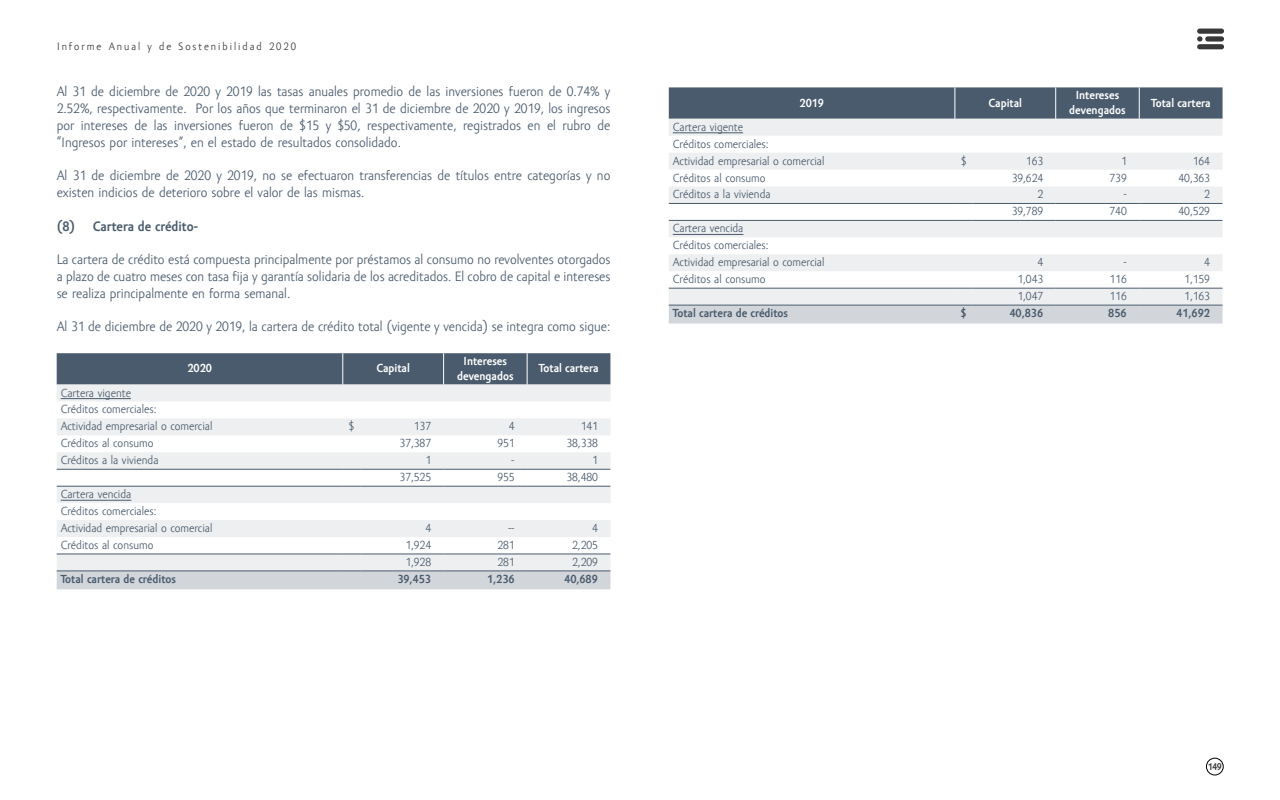
<style>
.page{position:relative;width:1280px;height:800px;background:#fff}
.page>*{position:absolute;margin:0;border:0;box-sizing:border-box;transform-origin:0 0}
.t1{font:14px/16.8px "Amor Sans Pro";color:#4a5b6d;text-align:justify}
.t2{font:700 14px "Amor Sans Pro";color:#4a5b6d}
.t3{font:12px/16.9px "Amor Sans Pro";color:#4a5b6d}
.t4{font:700 12px/14.4px "Amor Sans Pro";color:#fff;text-align:center}
.t5{font:700 12px "Amor Sans Pro";color:#4a5b6d}
.t6{font:11px "Amor Sans Pro";letter-spacing:.18em;color:#393939}
.t7{font:700 10px "Amor Sans Pro";color:#393939}
</style>
<div class="page">
<div style="left:57px;top:353px;width:553px;height:32px;background:#4a5b6d"></div>
<svg style="left:57px;top:385px;width:553px;height:185px;fill:#edeff0"></svg>
<hr style="left:57px;top:469px;width:286px;height:1px;background:#4a5b6d">
<svg style="left:343px;top:469px;width:17px;height:1px"></svg>
<hr style="left:360px;top:469px;width:84px;height:1px;background:#4a5b6d">
<hr style="left:444px;top:469px;width:83px;height:1px;background:#4a5b6d">
<hr style="left:527px;top:469px;width:83px;height:1px;background:#4a5b6d">
<hr style="left:57px;top:486px;width:286px;height:1px;background:#4a5b6d">
<svg style="left:343px;top:486px;width:17px;height:1px"></svg>
<hr style="left:360px;top:486px;width:84px;height:1px;background:#4a5b6d">
<hr style="left:444px;top:486px;width:83px;height:1px;background:#4a5b6d">
<hr style="left:527px;top:486px;width:83px;height:1px;background:#4a5b6d">
<hr style="left:57px;top:553px;width:286px;height:1px;background:#4a5b6d">
<svg style="left:343px;top:553px;width:17px;height:1px"></svg>
<hr style="left:360px;top:553px;width:84px;height:1px;background:#4a5b6d">
<hr style="left:444px;top:553px;width:83px;height:1px;background:#4a5b6d">
<hr style="left:527px;top:553px;width:83px;height:1px;background:#4a5b6d">
<svg style="left:57px;top:570px;width:553px;height:19px;background:#ccd1d6"></svg>
<hr style="left:360px;top:570px;width:84px;height:1px;background:#4a5b6d">
<hr style="left:444px;top:570px;width:83px;height:1px;background:#4a5b6d">
<hr style="left:527px;top:570px;width:83px;height:1px;background:#4a5b6d">
<hr style="left:342px;top:353px;width:1px;height:32px;background:#fff">
<hr style="left:443px;top:353px;width:1px;height:32px;background:#fff">
<hr style="left:527px;top:353px;width:1px;height:32px;background:#fff">
<hr style="left:61px;top:398px;width:70px;height:1px;background:#4a5b6d">
<hr style="left:61px;top:500px;width:70px;height:1px;background:#4a5b6d">
<div style="left:669px;top:87px;width:554px;height:32px;background:#4a5b6d"></div>
<svg style="left:669px;top:119px;width:554px;height:186px;fill:#edeff0"></svg>
<hr style="left:669px;top:203px;width:286px;height:1px;background:#4a5b6d">
<svg style="left:955px;top:203px;width:17px;height:1px"></svg>
<hr style="left:972px;top:203px;width:84px;height:1px;background:#4a5b6d">
<hr style="left:1056px;top:203px;width:83px;height:1px;background:#4a5b6d">
<hr style="left:1139px;top:203px;width:84px;height:1px;background:#4a5b6d">
<hr style="left:669px;top:220px;width:286px;height:1px;background:#4a5b6d">
<svg style="left:955px;top:220px;width:17px;height:1px"></svg>
<hr style="left:972px;top:220px;width:84px;height:1px;background:#4a5b6d">
<hr style="left:1056px;top:220px;width:83px;height:1px;background:#4a5b6d">
<hr style="left:1139px;top:220px;width:84px;height:1px;background:#4a5b6d">
<hr style="left:669px;top:288px;width:286px;height:1px;background:#4a5b6d">
<svg style="left:955px;top:288px;width:17px;height:1px"></svg>
<hr style="left:972px;top:288px;width:84px;height:1px;background:#4a5b6d">
<hr style="left:1056px;top:288px;width:83px;height:1px;background:#4a5b6d">
<hr style="left:1139px;top:288px;width:84px;height:1px;background:#4a5b6d">
<svg style="left:669px;top:305px;width:554px;height:19px;background:#d0d4d9"></svg>
<hr style="left:972px;top:305px;width:84px;height:1px;background:#4a5b6d">
<hr style="left:1056px;top:305px;width:83px;height:1px;background:#4a5b6d">
<hr style="left:1139px;top:305px;width:84px;height:1px;background:#4a5b6d">
<hr style="left:955px;top:87px;width:1px;height:32px;background:#fff">
<hr style="left:1055px;top:87px;width:1px;height:32px;background:#fff">
<hr style="left:1139px;top:87px;width:1px;height:32px;background:#fff">
<hr style="left:673px;top:133px;width:70px;height:1px;background:#4a5b6d">
<hr style="left:673px;top:234px;width:70px;height:1px;background:#4a5b6d">
<div style="left:1197px;top:29px;width:27px;height:5px;background:#393939;border-radius:3px"></div>
<div style="left:1205px;top:36px;width:19px;height:6px;background:#393939;border-radius:3px"></div>
<div style="left:1197px;top:44px;width:27px;height:5px;background:#393939;border-radius:3px"></div>
<svg style="left:1197px;top:36px;width:6px;height:6px"></svg>
<div style="left:1206px;top:758px;width:17px;height:17px;border:1px solid #000;border-radius:50%"></div>
<p class="t6" style="left:57px;top:40px;width:240px">Informe Anual y de Sostenibilidad 2020</p>
<p class="t1" style="left:57px;top:83px;width:555px">Al 31 de diciembre de 2020 y 2019 las tasas anuales promedio de las inversiones fueron de 0.74% y 2.52%, respectivamente. Por los años que terminaron el 31 de diciembre de 2020 y 2019, los ingresos por intereses de las inversiones fueron de $15 y $50, respectivamente, registrados en el rubro de “Ingresos por intereses”, en el estado de resultados consolidado.</p>
<p class="t1" style="left:57px;top:167px;width:555px">Al 31 de diciembre de 2020 y 2019, no se efectuaron transferencias de títulos entre categorías y no existen indicios de deterioro sobre el valor de las mismas.</p>
<p class="t2" style="left:57px;top:218px;width:143px">(8) Cartera de crédito-</p>
<p class="t1" style="left:57px;top:251px;width:555px">La cartera de crédito está compuesta principalmente por préstamos al consumo no revolventes otorgados a plazo de cuatro meses con tasa fija y garantía solidaria de los acreditados. El cobro de capital e intereses se realiza principalmente en forma semanal.</p>
<p class="t1" style="left:57px;top:319px;width:555px">Al 31 de diciembre de 2020 y 2019, la cartera de crédito total (vigente y vencida) se integra como sigue:</p>
<p class="t4" style="left:187px;top:361px;width:26px">2020</p>
<p class="t4" style="left:376px;top:361px;width:35px">Capital</p>
<p class="t4" style="left:457px;top:354px;width:58px">Intereses devengados</p>
<p class="t4" style="left:539px;top:361px;width:61px">Total cartera</p>
<p class="t3" style="left:61px;top:384px;width:153px">Cartera vigente<br>Créditos comerciales:<br>Actividad empresarial o comercial</p>
<p class="t3" style="left:349px;top:418px;width:7px">$</p>
<p class="t3" style="left:414px;top:418px;width:19px">137</p>
<p class="t3" style="left:509px;top:418px;width:7px">4</p>
<p class="t3" style="left:581px;top:418px;width:19px">141</p>
<p class="t3" style="left:61px;top:435px;width:94px">Créditos al consumo</p>
<p class="t3" style="left:400px;top:435px;width:33px">37,387</p>
<p class="t3" style="left:497px;top:435px;width:19px">951</p>
<p class="t3" style="left:566px;top:435px;width:33px">38,338</p>
<p class="t3" style="left:61px;top:452px;width:99px">Créditos a la vivienda</p>
<p class="t3" style="left:425px;top:452px;width:7px">1</p>
<p class="t3" style="left:511px;top:452px;width:5px">-</p>
<p class="t3" style="left:592px;top:452px;width:7px">1</p>
<p class="t3" style="left:400px;top:469px;width:33px">37,525</p>
<p class="t3" style="left:497px;top:469px;width:19px">955</p>
<p class="t3" style="left:566px;top:469px;width:33px">38,480</p>
<p class="t3" style="left:61px;top:486px;width:153px">Cartera vencida<br>Créditos comerciales:<br>Actividad empresarial o comercial</p>
<p class="t3" style="left:425px;top:520px;width:7px">4</p>
<p class="t3" style="left:508px;top:520px;width:8px">--</p>
<p class="t3" style="left:592px;top:520px;width:7px">4</p>
<p class="t3" style="left:61px;top:537px;width:94px">Créditos al consumo</p>
<p class="t3" style="left:405px;top:537px;width:27px">1,924</p>
<p class="t3" style="left:497px;top:537px;width:19px">281</p>
<p class="t3" style="left:572px;top:537px;width:27px">2,205</p>
<p class="t3" style="left:405px;top:554px;width:27px">1,928</p>
<p class="t3" style="left:497px;top:554px;width:19px">281</p>
<p class="t3" style="left:572px;top:554px;width:27px">2,209</p>
<p class="t5" style="left:61px;top:572px;width:117px">Total cartera de créditos</p>
<p class="t5" style="left:397px;top:572px;width:35px">39,453</p>
<p class="t5" style="left:487px;top:572px;width:29px">1,236</p>
<p class="t5" style="left:564px;top:572px;width:35px">40,689</p>
<p class="t4" style="left:800px;top:96px;width:26px">2019</p>
<p class="t4" style="left:989px;top:96px;width:35px">Capital</p>
<p class="t4" style="left:1069px;top:88px;width:58px">Intereses devengados</p>
<p class="t4" style="left:1151px;top:96px;width:61px">Total cartera</p>
<p class="t3" style="left:673px;top:118px;width:153px">Cartera vigente<br>Créditos comerciales:<br>Actividad empresarial o comercial</p>
<p class="t3" style="left:961px;top:152px;width:7px">$</p>
<p class="t3" style="left:1026px;top:152px;width:19px">163</p>
<p class="t3" style="left:1121px;top:152px;width:7px">1</p>
<p class="t3" style="left:1193px;top:152px;width:19px">164</p>
<p class="t3" style="left:673px;top:169px;width:94px">Créditos al consumo</p>
<p class="t3" style="left:1012px;top:169px;width:33px">39,624</p>
<p class="t3" style="left:1110px;top:169px;width:19px">739</p>
<p class="t3" style="left:1179px;top:169px;width:33px">40,363</p>
<p class="t3" style="left:673px;top:186px;width:99px">Créditos a la vivienda</p>
<p class="t3" style="left:1037px;top:186px;width:7px">2</p>
<p class="t3" style="left:1123px;top:186px;width:5px">-</p>
<p class="t3" style="left:1204px;top:186px;width:7px">2</p>
<p class="t3" style="left:1012px;top:203px;width:33px">39,789</p>
<p class="t3" style="left:1110px;top:203px;width:19px">740</p>
<p class="t3" style="left:1179px;top:203px;width:33px">40,529</p>
<p class="t3" style="left:673px;top:220px;width:153px">Cartera vencida<br>Créditos comerciales:<br>Actividad empresarial o comercial</p>
<p class="t3" style="left:1037px;top:254px;width:7px">4</p>
<p class="t3" style="left:1123px;top:254px;width:5px">-</p>
<p class="t3" style="left:1204px;top:254px;width:7px">4</p>
<p class="t3" style="left:673px;top:271px;width:94px">Créditos al consumo</p>
<p class="t3" style="left:1017px;top:271px;width:27px">1,043</p>
<p class="t3" style="left:1110px;top:271px;width:19px">116</p>
<p class="t3" style="left:1184px;top:271px;width:27px">1,159</p>
<p class="t3" style="left:1017px;top:288px;width:27px">1,047</p>
<p class="t3" style="left:1110px;top:288px;width:19px">116</p>
<p class="t3" style="left:1184px;top:288px;width:27px">1,163</p>
<p class="t5" style="left:673px;top:306px;width:117px">Total cartera de créditos</p>
<p class="t5" style="left:961px;top:306px;width:7px">$</p>
<p class="t5" style="left:1009px;top:306px;width:35px">40,836</p>
<p class="t5" style="left:1108px;top:306px;width:20px">856</p>
<p class="t5" style="left:1176px;top:306px;width:35px">41,692</p>
<p class="t7" style="left:1208px;top:761px;width:16px">149</p>
</div>
